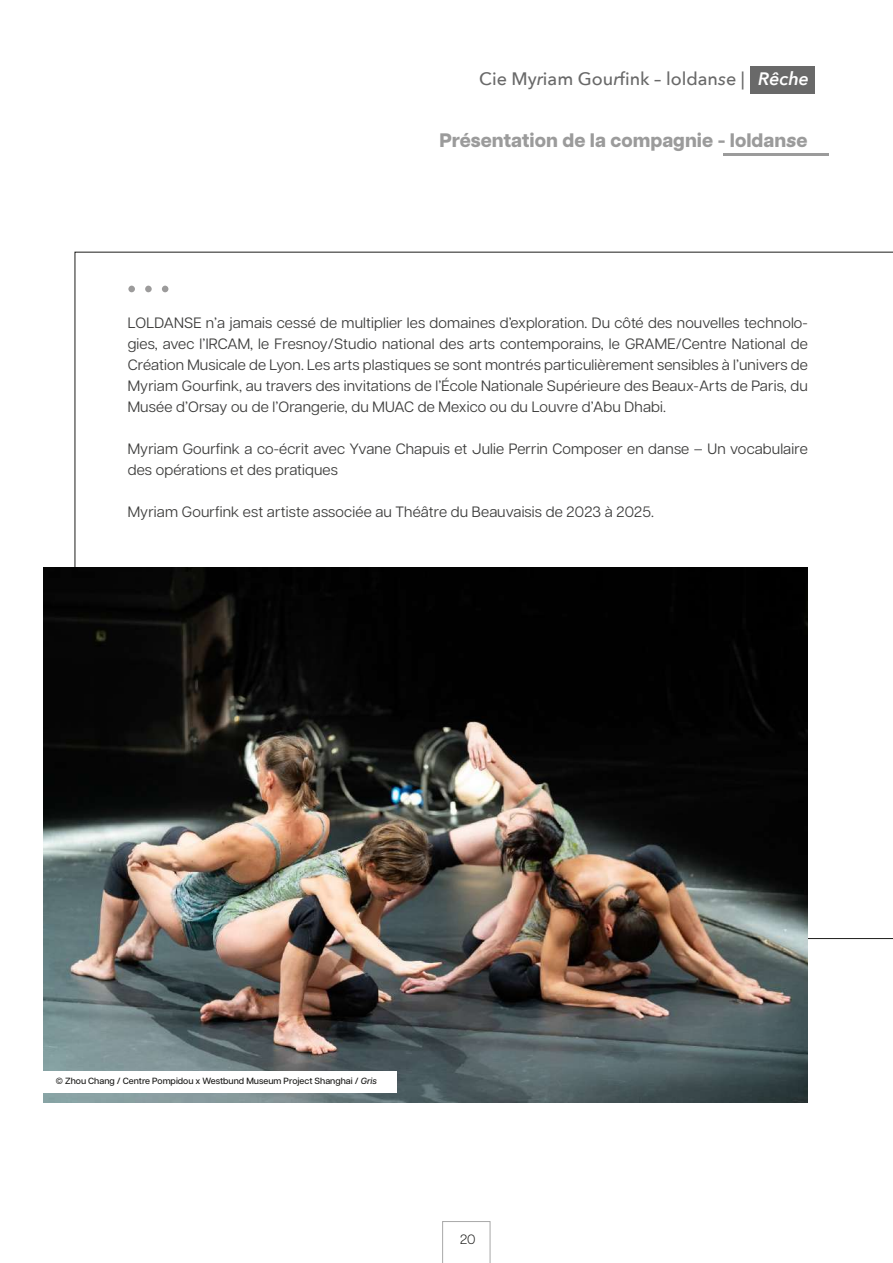
<style>
.page{position:relative;width:893px;height:1263px;background:#fff}
.page>*{position:absolute;margin:0;border:0;box-sizing:border-box;transform-origin:0 0}
.t1{font:100 108px "Articulat CF";color:#9c9b9b}
.t2{font:800 19.5px "Articulat CF";color:#9b9b9b}
.t3{font:500 18px "Avenir Next";color:#696969}
.t4{font:15px/21px "Articulat CF";letter-spacing:.01em;color:#3d3d3c;text-align:justify}
.t5{font:300 13.5px "Articulat CF";color:#1d1d1b}
.t6{font:500 9px "Articulat CF";color:#1d1d1b}
.s1{font-style:italic}
.s2{font-weight:600;font-style:italic;color:#fff}
</style>
<div class="page">
<div style="left:750px;top:66px;width:65px;height:28px;background:#696969"></div>
<svg style="left:442px;top:1221px;width:48px;height:42px"></svg>
<img style="left:43px;top:567px;width:765px;height:535px">
<div style="left:0;top:1071px;width:396px;height:22px;background:#fff"></div>
<hr style="left:723px;top:153px;width:105px;height:2px;background:#9b9b9b">
<p class="t3" style="left:479px;top:67px;width:331px">Cie My<span class="s1">r</span>iam Gou<span class="s1">r</span>fink – loldan<span class="s1">s</span>e | <span class="s2">Rêche</span></p>
<h1 class="t1" style="left:123px;top:177px;width:52px">...</h1>
<h2 class="t2" style="left:439px;top:126px;width:369px">Présentation de la compagnie - loldan<span class="s1">s</span>e</h2>
<p class="t4" style="left:128px;top:311px;width:682px">LOLDANSE n’a jamais cessé de multiplier les domaines d’exploration. Du côté des nouvelles technolo&shy;gies, avec l’IRCAM, le Fresnoy/Studio national des arts contemporains, le GRAME/Centre National de Création Musicale de Lyon. Les arts plastiques se sont montrés particulièrement sensibles à l’univers de Myriam Gourfink, au travers des invitations de l’École Nationale Supérieure des Beaux-Arts de Paris, du Musée d’Orsay ou de l’Orangerie, du MUAC de Mexico ou du Louvre d’Abu Dhabi.</p>
<p class="t4" style="left:128px;top:437px;width:681px">Myriam Gourfink a co-écrit avec Yvane Chapuis et Julie Perrin Composer en danse – Un vocabulaire des opérations et des pratiques</p>
<p class="t4" style="left:128px;top:500px;width:528px">Myriam Gourfink est artiste associée au Théâtre du Beauvaisis de 2023 à 2025.</p>
<p class="t6" style="left:56px;top:1074px;width:322px">© Zhou Chang / Centre Pompidou x Westbund Museum Project Shanghai / <span class="s1">Gris</span></p>
<p class="t5" style="left:460px;top:1230px;width:17px">20</p>
</div>
